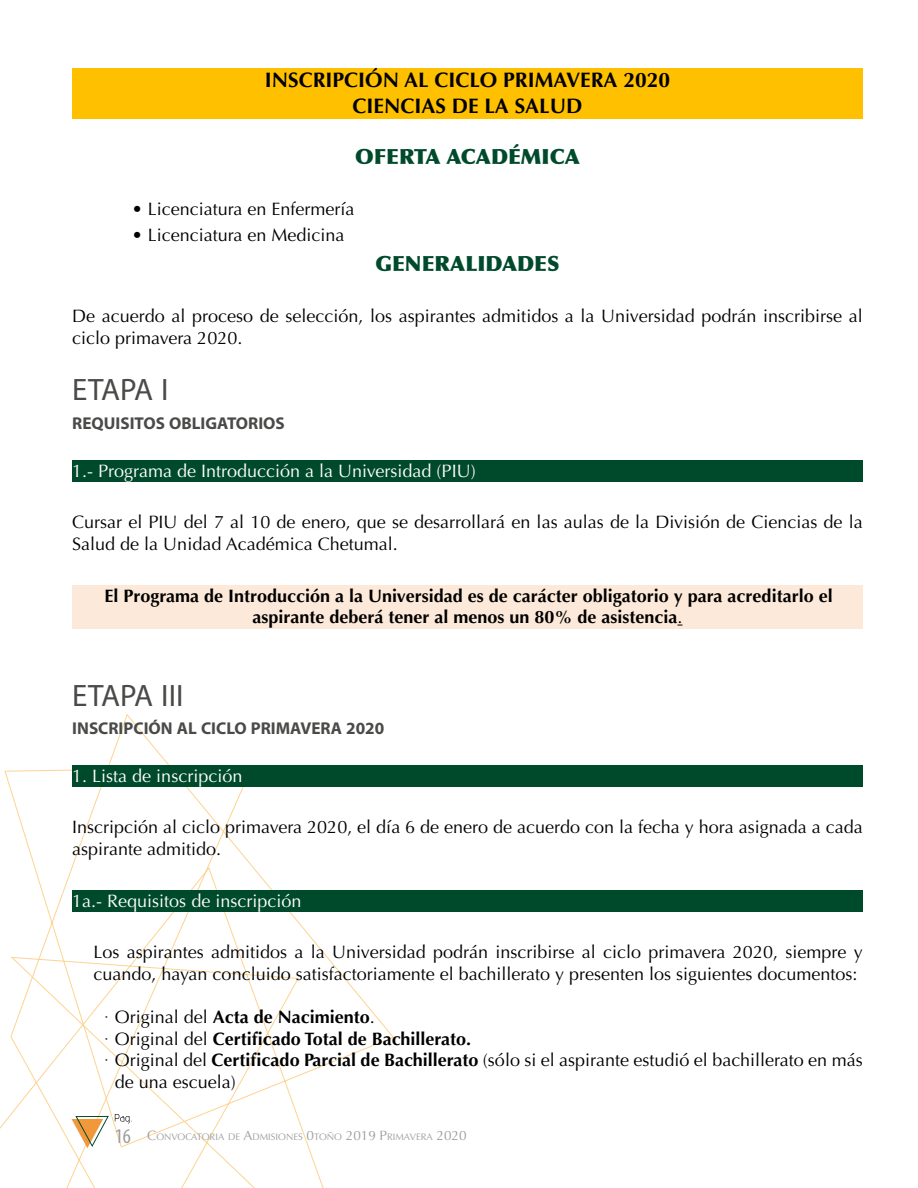
<style>
.page{position:relative;width:918px;height:1188px;background:#fff}
.page>*{position:absolute;margin:0;border:0;box-sizing:border-box;transform-origin:0 0}
.t1{font:43.5px "Myriad Arabic";color:#4a4a49}
.t2{font:700 24px "Myriad Arabic";color:#4a4a49}
.t3{font:700 21px/25.2px "Optima";color:#000;text-align:center}
.t4{font:900 21px "Optima";color:#004a2c}
.t5{font:18px/21.6px "Optima";color:#000}
.t6{font:700 18px/21.6px "Optima";color:#000;text-align:center}
.t7{font:18px "Optima";color:#fff}
.t8{font:9.45px "Optima";color:#9d9d9c}
.s1{font-weight:400}
.s2{font-family:"Times New Roman";font-weight:400}
.s3{font-family:"Times New Roman"}
.s4{font-weight:700}
.s5{font-family:"Myriad Pro";font-stretch:condensed;font-size:21px}
.s6{font-size:13.5px}
</style>
<div class="page">
<svg style="left:0;top:714px;width:394px;height:474px"></svg>
<svg style="left:72px;top:1116px;width:37px;height:32px"></svg>
<svg style="left:115px;top:1114px;width:17px;height:10px"></svg>
<div style="left:72px;top:68px;width:791px;height:25px;background:#ffc000"></div>
<div style="left:72px;top:93px;width:791px;height:25px;background:#ffc000"></div>
<div style="left:72px;top:460px;width:791px;height:22px;background:#004a2c"></div>
<div style="left:72px;top:585px;width:791px;height:43px;background:#fde9d9"></div>
<div style="left:72px;top:765px;width:791px;height:22px;background:#004a2c"></div>
<div style="left:72px;top:890px;width:791px;height:22px;background:#004a2c"></div>
<p class="t3" style="left:265px;top:68px;width:407px">INSCRIPCIÓN AL CICLO PRIMAVERA 2020<br>CIENCIAS DE LA SALUD</p>
<p class="t4" style="left:355px;top:143px;width:226px">OFERTA ACADÉMICA</p>
<p class="t5" style="left:132px;top:199px;width:224px">• Licenciatura en Enfermería</p>
<p class="t5" style="left:132px;top:225px;width:214px">• Licenciatura en Medicina</p>
<p class="t4" style="left:375px;top:250px;width:186px">GENERALIDADES</p>
<p class="t5" style="left:72px;top:306px;width:792px">De acuerdo al proceso de selección, los aspirantes admitidos a la Universidad podrán inscribirse al ciclo primavera 2020.</p>
<h1 class="t1" style="left:72px;top:360px;width:98px">ETAPA I</h1>
<h2 class="t2" style="left:72px;top:407px;width:214px">REQUISITOS OBLIGATORIOS</h2>
<p class="t7" style="left:72px;top:460px;width:405px">1.- Programa de Introducción a la Universidad (PIU)</p>
<p class="t5" style="left:72px;top:512px;width:792px">Cursar el PIU del 7 al 10 de enero, que se desarrollará en las aulas de la División de Ciencias de la<br>Salud de la Unidad Académica Chetumal.</p>
<p class="t6" style="left:104px;top:585px;width:730px">El Programa de Introducción a la Universidad es de carácter obligatorio y para acreditarlo el aspirante deberá tener al menos un 80% de asistencia<span class="s1">.</span></p>
<h1 class="t1" style="left:72px;top:665px;width:113px">ETAPA III</h1>
<h2 class="t2" style="left:72px;top:712px;width:314px">INSCRIPCIÓN AL CICLO PRIMAVERA 2020</h2>
<p class="t7" style="left:72px;top:765px;width:172px">1. Lista de inscripción</p>
<p class="t5" style="left:72px;top:817px;width:792px">Inscripción al ciclo primavera 2020, el día 6 de enero de acuerdo con la fecha y hora asignada a cada aspirante admitido.</p>
<p class="t7" style="left:72px;top:890px;width:231px">1a.- Requisitos de inscripción</p>
<p class="t5" style="left:94px;top:942px;width:771px">Los aspirantes admitidos a la Universidad podrán inscribirse al ciclo primavera 2020, siempre y cuando, hayan concluido satisfactoriamente el bachillerato y presenten los siguientes documentos:</p>
<p class="t6" style="left:103px;top:1007px;width:273px"><span class="s2">·</span> <span class="s1">Original del</span> Acta de Nacimiento<span class="s1">.</span></p>
<p class="t6" style="left:103px;top:1028px;width:369px"><span class="s2">·</span> <span class="s1">Original del</span> Certificado Total de Bachillerato.</p>
<p class="t5" style="left:103px;top:1050px;width:761px"><span class="s3">·</span> Original del <span class="s4">Certificado Parcial de Bachillerato</span> (sólo si el aspirante estudió el bachillerato en más</p>
<p class="t5" style="left:115px;top:1071px;width:123px">de una escuela)</p>
<p class="t8" style="left:115px;top:1132px;width:353px"><span class="s5">16</span> <span class="s6">C</span>ONVOCATORIA DE <span class="s6">A</span>DMISIONES <span class="s6">0</span>TOÑO <span class="s6">2019 P</span>RIMAVERA <span class="s6">2020</span></p>
</div>
